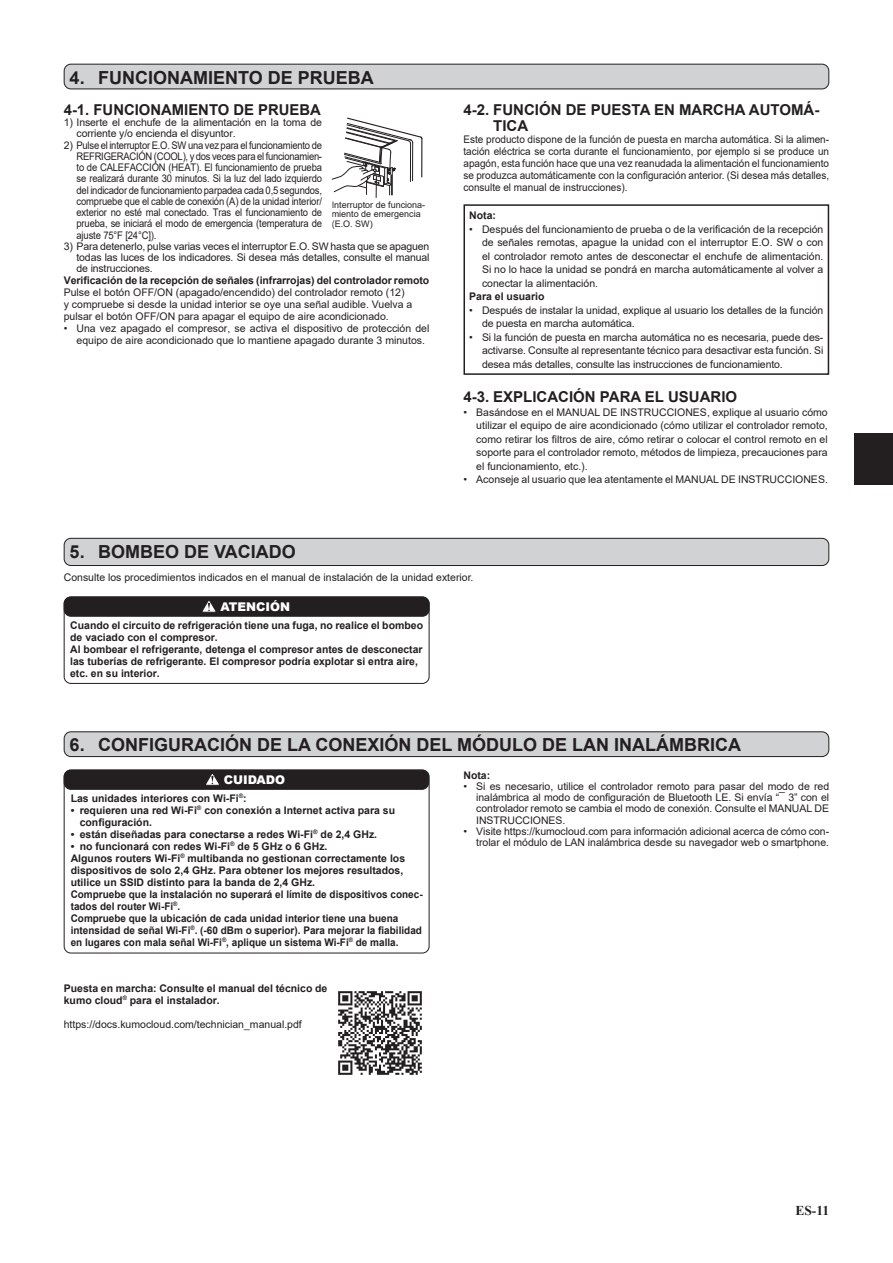
<style>
.page{position:relative;width:893px;height:1263px;background:#fff}
.page>*{position:absolute;margin:0;border:0;box-sizing:border-box;transform-origin:0 0}
.t1{font:700 18px "Arial";color:#231f20}
.t2{font:700 15px/16.5px "Arial";color:#231f20}
.t3{font:700 13.5px "Times New Roman";color:#231f20}
.t4{font:900 12px "Arial";color:#fff}
.t5{font:10.5px/11.2px "Arial";color:#231f20;text-align:justify}
.t6{font:700 10.5px/12px "Arial";color:#231f20}
.t7{font:10.5px/12px "Arial";color:#231f20;text-align:justify;scale:.95 1}
.t8{font:9px/9.8px "Arial";color:#231f20}
</style>
<div class="page">
<div style="left:855px;top:434px;width:38px;height:51px;background:#231f20"></div>
<div style="left:64px;top:538px;width:765px;height:27px;background:#d1d2d4;border-radius:7px"></div>
<div style="left:64px;top:538px;width:765px;height:28px;border:1px solid #231f20;border-radius:7px"></div>
<div style="left:64px;top:64px;width:765px;height:25px;background:#d1d2d4;border-radius:7px"></div>
<div style="left:64px;top:64px;width:765px;height:25px;border:1px solid #231f20;border-radius:7px"></div>
<div style="left:463px;top:204px;width:366px;height:171px;border:2px solid #231f20"></div>
<svg style="left:331px;top:117px;width:92px;height:81px"></svg>
<div style="left:64px;top:597px;width:365px;height:19px;background:#231f20;border-radius:7px"></div>
<svg style="left:202px;top:601px;width:14px;height:11px"></svg>
<div style="left:64px;top:597px;width:365px;height:20px;border:1px solid #231f20;border-radius:7px"></div>
<div style="left:64px;top:597px;width:365px;height:87px;border:1px solid #231f20;border-radius:7px"></div>
<div style="left:64px;top:732px;width:765px;height:24px;background:#d1d2d4;border-radius:7px"></div>
<div style="left:64px;top:731px;width:765px;height:26px;border:1px solid #231f20;border-radius:7px"></div>
<div style="left:64px;top:770px;width:365px;height:19px;background:#231f20;border-radius:7px"></div>
<svg style="left:206px;top:774px;width:13px;height:11px"></svg>
<div style="left:64px;top:770px;width:365px;height:20px;border:1px solid #231f20;border-radius:7px"></div>
<div style="left:64px;top:770px;width:365px;height:183px;border:1px solid #231f20;border-radius:7px"></div>
<img style="left:338px;top:991px;width:84px;height:84px">
<h1 class="t1" style="left:70px;top:65px;width:306px">4. FUNCIONAMIENTO DE PRUEBA</h1>
<h2 class="t2" style="left:64px;top:102px;width:259px">4-1. FUNCIONAMIENTO DE PRUEBA</h2>
<p class="t5" style="left:77px;top:117px;width:247px;text-indent:-13px">1) Inserte el enchufe de la alimentación en la toma de corriente y/o encienda el disyuntor.</p>
<p class="t5" style="left:77px;top:139px;width:247px;text-indent:-13px">2) Pulse el interruptor E.O. SW una vez para el funcionamiento de REFRIGERACIÓN (COOL), y dos veces para el funcionamien&shy;to de CALEFACCIÓN (HEAT). El funcionamiento de prueba se realizará durante 30 minutos. Si la luz del lado izquierdo del indicador de funcionamiento parpadea cada 0,5 segundos, compruebe que el cable de conexión (A) de la unidad interior/ exterior no esté mal conectado. Tras el funcionamiento de prueba, se iniciará el modo de emergencia (temperatura de ajuste 75°F [24°C]).</p>
<p class="t5" style="left:77px;top:241px;width:354px;text-indent:-13px">3) Para detenerlo, pulse varias veces el interruptor E.O. SW hasta que se apaguen todas las luces de los indicadores. Si desea más detalles, consulte el manual de instrucciones.</p>
<p class="t6" style="left:64px;top:275px;width:367px">Verificación de la recepción de señales (infrarrojas) del controlador remoto</p>
<p class="t5" style="left:64px;top:287px;width:350px;line-height:12px;text-align:left">Pulse el botón OFF/ON (apagado/encendido) del controlador remoto (12) y compruebe si desde la unidad interior se oye una señal audible. Vuelva a pulsar el botón OFF/ON para apagar el equipo de aire acondicionado.</p>
<p class="t5" style="left:77px;top:323px;width:354px;line-height:12px;text-indent:-13px">• Una vez apagado el compresor, se activa el dispositivo de protección del equipo de aire acondicionado que lo mantiene apagado durante 3 minutos.</p>
<p class="t8" style="left:332px;top:199px;width:95px">Interruptor de funciona&shy;miento de emergencia (E.O. SW)</p>
<h1 class="t1" style="left:70px;top:539px;width:228px">5. BOMBEO DE VACIADO</h1>
<h2 class="t2" style="left:493px;top:102px;width:328px;text-indent:-30px">4-2. FUNCIÓN DE PUESTA EN MARCHA AUTOMÁ-<br>TICA</h2>
<p class="t7" style="left:463px;top:134px;width:386px">Este producto dispone de la función de puesta en marcha automática. Si la alimen&shy;tación eléctrica se corta durante el funcionamiento, por ejemplo si se produce un apagón, esta función hace que una vez reanudada la alimentación el funcionamiento se produzca automáticamente con la configuración anterior. (Si desea más detalles, consulte el manual de instrucciones).</p>
<p class="t6" style="left:469px;top:210px;width:28px">Nota:</p>
<p class="t5" style="left:482px;top:222px;width:343px;line-height:13.5px;text-indent:-13px">• Después del funcionamiento de prueba o de la verificación de la recepción de señales remotas, apague la unidad con el interruptor E.O. SW o con el controlador remoto antes de desconectar el enchufe de alimentación.<br>Si no lo hace la unidad se pondrá en marcha automáticamente al volver a conectar la alimentación.</p>
<p class="t6" style="left:469px;top:291px;width:77px">Para el usuario</p>
<p class="t5" style="left:482px;top:303px;width:343px;line-height:13.5px;text-indent:-13px">• Después de instalar la unidad, explique al usuario los detalles de la función de puesta en marcha automática.</p>
<p class="t5" style="left:482px;top:330px;width:343px;line-height:13.5px;text-indent:-13px">• Si la función de puesta en marcha automática no es necesaria, puede des&shy;activarse. Consulte al representante técnico para desactivar esta función. Si desea más detalles, consulte las instrucciones de funcionamiento.</p>
<h2 class="t2" style="left:463px;top:389px;width:275px">4-3. EXPLICACIÓN PARA EL USUARIO</h2>
<p class="t5" style="left:476px;top:405px;width:353px;line-height:13.5px;text-indent:-13px">• Basándose en el MANUAL DE INSTRUCCIONES, explique al usuario cómo utilizar el equipo de aire acondicionado (cómo utilizar el controlador remoto, como retirar los filtros de aire, cómo retirar o colocar el control remoto en el soporte para el controlador remoto, métodos de limpieza, precauciones para el funcionamiento, etc.).</p>
<p class="t5" style="left:463px;top:474px;width:366px">• Aconseje al usuario que lea atentamente el MANUAL DE INSTRUCCIONES.</p>
<p class="t5" style="left:64px;top:572px;width:411px">Consulte los procedimientos indicados en el manual de instalación de la unidad exterior.</p>
<p class="t4" style="left:220px;top:598px;width:71px">ATENCIÓN</p>
<p class="t6" style="left:70px;top:619px;width:354px">Cuando el circuito de refrigeración tiene una fuga, no realice el bombeo de vaciado con el compresor.<br>Al bombear el refrigerante, detenga el compresor antes de desconectar las tuberías de refrigerante. El compresor podría explotar si entra aire, etc. en su interior.</p>
<h1 class="t1" style="left:70px;top:732px;width:673px">6. CONFIGURACIÓN DE LA CONEXIÓN DEL MÓDULO DE LAN INALÁMBRICA</h1>
<p class="t4" style="left:224px;top:771px;width:63px">CUIDADO</p>
<p class="t6" style="left:71px;top:792px;width:178px">Las unidades interiores con Wi-Fi<sup>®</sup>:</p>
<p class="t6" style="left:80px;top:804px;width:317px;text-indent:-9px">• requieren una red Wi-Fi<sup>®</sup> con conexión a Internet activa para su configuración.</p>
<p class="t6" style="left:71px;top:828px;width:308px">• están diseñadas para conectarse a redes Wi-Fi<sup>®</sup> de 2,4 GHz.</p>
<p class="t6" style="left:71px;top:840px;width:353px">• no funcionará con redes Wi-Fi<sup>®</sup> de 5 GHz o 6 GHz.<br>Algunos routers Wi-Fi<sup>®</sup> multibanda no gestionan correctamente los dispositivos de solo 2,4 GHz. Para obtener los mejores resultados, utilice un SSID distinto para la banda de 2,4 GHz.<br>Compruebe que la instalación no superará el límite de dispositivos conec&shy;tados del router Wi-Fi<sup>®</sup>.<br>Compruebe que la ubicación de cada unidad interior tiene una buena intensidad de señal Wi-Fi<sup>®</sup>. (-60 dBm o superior). Para mejorar la fiabilidad en lugares con mala señal Wi-Fi<sup>®</sup>, aplique un sistema Wi-Fi<sup>®</sup> de malla.</p>
<p class="t6" style="left:64px;top:982px;width:265px">Puesta en marcha: Consulte el manual del técnico de kumo cloud<sup>®</sup> para el instalador.</p>
<p class="t5" style="left:64px;top:1018px;width:240px">https://docs.kumocloud.com/technician_manual.pdf</p>
<p class="t6" style="left:463px;top:769px;width:28px">Nota:</p>
<p class="t5" style="left:476px;top:780px;width:354px;text-indent:-13px">• Si es necesario, utilice el controlador remoto para pasar del modo de red inalámbrica al modo de configuración de Bluetooth LE. Si envía “¯ 3” con el controlador remoto se cambia el modo de conexión. Consulte el MANUAL DE INSTRUCCIONES.</p>
<p class="t5" style="left:463px;top:825px;width:367px;text-align:right">• Visite https://kumocloud.com para información adicional acerca de cómo con&shy;trolar el módulo de LAN inalámbrica desde su navegador web o smartphone.</p>
<p class="t3" style="left:795px;top:1200px;width:35px">ES-11</p>
</div>
